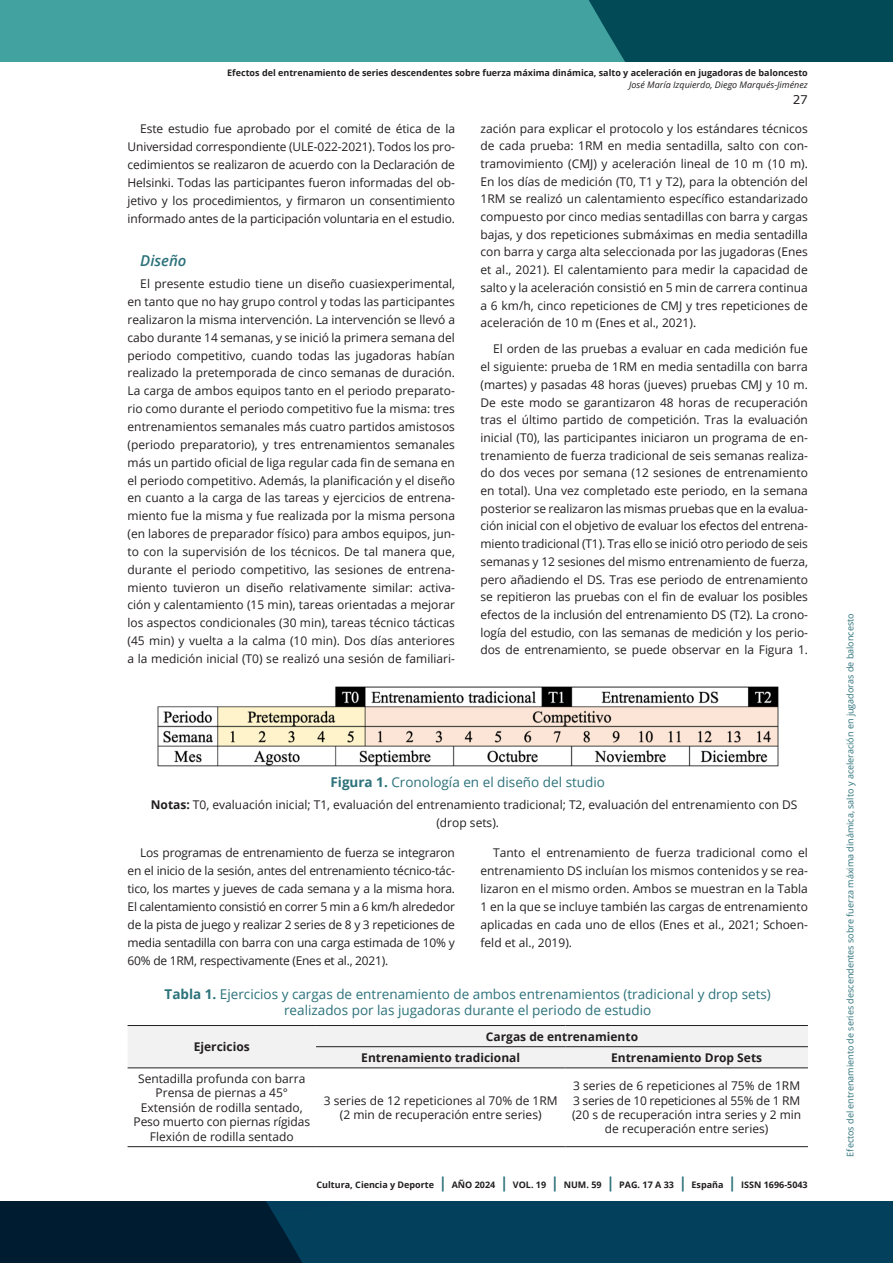
<style>
.page{position:relative;width:893px;height:1263px;background:#fff}
.page>*{position:absolute;margin:0;border:0;box-sizing:border-box;transform-origin:0 0}
.subtitulo_2_H3{font:italic 600 15px "Open Sans";color:#2c727a}
.titulo_tablas_imagen{font:13.5px/16.2px "Open Sans";color:#2c727a;text-align:center}
.Cuerpo_de_texto_P{font:12px/17.7px "Open Sans";color:#231f20;text-align:justify}
.Cuerpo_tablas{font:12px/14.4px "Open Sans";color:#231f20;text-align:center}
.Cuerpo_tablas-2{font:700 12px "Open Sans";color:#231f20}
.Cuerpo_tablas-3{font:12px "Open Sans";letter-spacing:-.02em;color:#231f20}
.t1{font:12px "Verdana";color:#231f20}
.t2{font:700 9px "Open Sans";color:#231f20}
.t3{font:9px "Open Sans";color:#2c727a}
.t4{font:italic 9px "Open Sans";color:#231f20}
.s1{font-weight:700}
.s2{font-size:15px;color:#2c727a}
</style>
<div class="page">
<svg style="left:0;top:1201px;width:893px;height:62px;background:#02344e"></svg>
<div style="left:0;top:0;width:893px;height:62px;background:#41a29f"></div>
<div style="left:589px;top:0;width:304px;height:62px;background:#024a56"></div>
<img style="left:157px;top:686px;width:622px;height:81px">
<div style="left:128px;top:1026px;width:680px;height:41px;background:#f2f2f2"></div>
<svg style="left:128px;top:1068px;width:680px;height:1px"></svg>
<hr style="left:128px;top:1025px;width:188px;height:1px;background:#231f20">
<hr style="left:316px;top:1025px;width:249px;height:1px;background:#231f20">
<hr style="left:565px;top:1025px;width:243px;height:1px;background:#231f20">
<hr style="left:316px;top:1046px;width:249px;height:1px;background:#231f20">
<hr style="left:565px;top:1046px;width:243px;height:1px;background:#231f20">
<hr style="left:128px;top:1067px;width:188px;height:1px;background:#231f20">
<hr style="left:316px;top:1067px;width:249px;height:1px;background:#231f20">
<hr style="left:565px;top:1067px;width:243px;height:1px;background:#231f20">
<hr style="left:128px;top:1146px;width:188px;height:1px;background:#231f20">
<hr style="left:316px;top:1146px;width:249px;height:1px;background:#231f20">
<hr style="left:565px;top:1146px;width:243px;height:1px;background:#231f20">
<p class="t2" style="left:227px;top:67px;width:582px">Efectos del entrenamiento de series descendentes sobre fuerza máxima dinámica, salto y aceleración en jugadoras de baloncesto</p>
<p class="t4" style="left:629px;top:79px;width:180px">José María Izquierdo, Diego Marqués-Jiménez</p>
<p class="Cuerpo_de_texto_P" style="left:128px;top:119px;width:329px;text-indent:13px">Este estudio fue aprobado por el comité de ética de la Universidad correspondiente (ULE-022-2021). Todos los pro&shy;cedimientos se realizaron de acuerdo con la Declaración de Helsinki. Todas las participantes fueron informadas del ob&shy;jetivo y los procedimientos, y firmaron un consentimiento informado antes de la participación voluntaria en el estudio.</p>
<p class="subtitulo_2_H3" style="left:140px;top:250px;width:48px">Diseño</p>
<p class="Cuerpo_de_texto_P" style="left:128px;top:275px;width:329px;text-indent:13px">El presente estudio tiene un diseño cuasiexperimental, en tanto que no hay grupo control y todas las participantes realizaron la misma intervención. La intervención se llevó a cabo durante 14 semanas, y se inició la primera semana del periodo competitivo, cuando todas las jugadoras habían realizado la pretemporada de cinco semanas de duración.<br>La carga de ambos equipos tanto en el periodo preparato&shy;rio como durante el periodo competitivo fue la misma: tres entrenamientos semanales más cuatro partidos amistosos (periodo preparatorio), y tres entrenamientos semanales más un partido oficial de liga regular cada fin de semana en el periodo competitivo. Además, la planificación y el diseño en cuanto a la carga de las tareas y ejercicios de entrena&shy;miento fue la misma y fue realizada por la misma persona (en labores de preparador físico) para ambos equipos, jun&shy;to con la supervisión de los técnicos. De tal manera que, durante el periodo competitivo, las sesiones de entrena&shy;miento tuvieron un diseño relativamente similar: activa&shy;ción y calentamiento (15 min), tareas orientadas a mejorar los aspectos condicionales (30 min), tareas técnico tácticas (45 min) y vuelta a la calma (10 min). Dos días anteriores a la medición inicial (T0) se realizó una sesión de familiari-</p>
<p class="t1" style="left:793px;top:91px;width:17px">27</p>
<p class="Cuerpo_de_texto_P" style="left:480px;top:119px;width:329px">zación para explicar el protocolo y los estándares técnicos de cada prueba: 1RM en media sentadilla, salto con con&shy;tramovimiento (CMJ) y aceleración lineal de 10 m (10 m).<br>En los días de medición (T0, T1 y T2), para la obtención del 1RM se realizó un calentamiento específico estandarizado compuesto por cinco medias sentadillas con barra y cargas bajas, y dos repeticiones submáximas en media sentadilla con barra y carga alta seleccionada por las jugadoras (Enes et al., 2021). El calentamiento para medir la capacidad de salto y la aceleración consistió en 5 min de carrera continua a 6 km/h, cinco repeticiones de CMJ y tres repeticiones de aceleración de 10 m (Enes et al., 2021).</p>
<p class="Cuerpo_de_texto_P" style="left:480px;top:340px;width:329px;text-indent:13px">El orden de las pruebas a evaluar en cada medición fue el siguiente: prueba de 1RM en media sentadilla con barra (martes) y pasadas 48 horas (jueves) pruebas CMJ y 10 m.<br>De este modo se garantizaron 48 horas de recuperación tras el último partido de competición. Tras la evaluación inicial (T0), las participantes iniciaron un programa de en&shy;trenamiento de fuerza tradicional de seis semanas realiza&shy;do dos veces por semana (12 sesiones de entrenamiento en total). Una vez completado este periodo, en la semana posterior se realizaron las mismas pruebas que en la evalua&shy;ción inicial con el objetivo de evaluar los efectos del entrena&shy;miento tradicional (T1). Tras ello se inició otro periodo de seis semanas y 12 sesiones del mismo entrenamiento de fuerza, pero añadiendo el DS. Tras ese periodo de entrenamiento se repitieron las pruebas con el fin de evaluar los posibles efectos de la inclusión del entrenamiento DS (T2). La crono&shy;logía del estudio, con las semanas de medición y los perio&shy;dos de entrenamiento, se puede observar en la Figura 1.</p>
<p class="titulo_tablas_imagen" style="left:330px;top:773px;width:276px"><span class="s1">Figura 1.</span> Cronología en el diseño del studio</p>
<p class="Cuerpo_de_texto_P" style="left:436px;top:795px;width:363px;text-indent:-286px"><span class="s1">Notas:</span> T0, evaluación inicial; T1, evaluación del entrenamiento tradicional; T2, evaluación del entrenamiento con DS (drop sets).</p>
<p class="Cuerpo_de_texto_P" style="left:128px;top:843px;width:329px;text-indent:13px">Los programas de entrenamiento de fuerza se integraron en el inicio de la sesión, antes del entrenamiento técnico-tác&shy;tico, los martes y jueves de cada semana y a la misma hora.<br>El calentamiento consistió en correr 5 min a 6 km/h alrededor de la pista de juego y realizar 2 series de 8 y 3 repeticiones de media sentadilla con barra con una carga estimada de 10% y 60% de 1RM, respectivamente (Enes et al., 2021).</p>
<p class="Cuerpo_de_texto_P" style="left:480px;top:843px;width:329px;text-indent:13px">Tanto el entrenamiento de fuerza tradicional como el entrenamiento DS incluían los mismos contenidos y se rea&shy;lizaron en el mismo orden. Ambos se muestran en la Tabla 1 en la que se incluye también las cargas de entrenamiento aplicadas en cada uno de ellos (Enes et al., 2021; Schoen&shy;feld et al., 2019).</p>
<p class="titulo_tablas_imagen" style="left:165px;top:985px;width:608px"><span class="s1">Tabla 1.</span> Ejercicios y cargas de entrenamiento de ambos entrenamientos (tradicional y drop sets) realizados por las jugadoras durante el periodo de estudio</p>
<p class="Cuerpo_tablas-2" style="left:194px;top:1038px;width:57px">Ejercicios</p>
<p class="Cuerpo_tablas-2" style="left:486px;top:1028px;width:154px">Cargas de entrenamiento</p>
<p class="Cuerpo_tablas-2" style="left:361px;top:1049px;width:160px">Entrenamiento tradicional</p>
<p class="Cuerpo_tablas-2" style="left:611px;top:1049px;width:153px">Entrenamiento Drop Sets</p>
<p class="Cuerpo_tablas" style="left:138px;top:1071px;width:169px">Sentadilla profunda con barra</p>
<p class="Cuerpo_tablas" style="left:156px;top:1085px;width:134px">Prensa de piernas a 45°</p>
<p class="Cuerpo_tablas" style="left:141px;top:1100px;width:163px">Extensión de rodilla sentado,</p>
<p class="Cuerpo_tablas" style="left:134px;top:1114px;width:178px">Peso muerto con piernas rígidas</p>
<p class="Cuerpo_tablas" style="left:150px;top:1129px;width:145px">Flexión de rodilla sentado</p>
<p class="Cuerpo_tablas" style="left:324px;top:1093px;width:235px">3 series de 12 repeticiones al 70% de 1RM (2 min de recuperación entre series)</p>
<p class="Cuerpo_tablas" style="left:573px;top:1078px;width:228px">3 series de 6 repeticiones al 75% de 1RM</p>
<p class="Cuerpo_tablas-3" style="left:573px;top:1092px;width:229px">3 series de 10 repeticiones al 55% de 1 RM</p>
<p class="Cuerpo_tablas" style="left:572px;top:1107px;width:231px">(20 s de recuperación intra series y 2 min de recuperación entre series)</p>
<p class="t2" style="left:317px;top:1179px;width:493px">Cultura, Ciencia y Deporte <span class="s2">|</span> AÑO 2024 <span class="s2">|</span> VOL. 19 <span class="s2">|</span> NUM. 59 <span class="s2">|</span> PAG. 17 A 33 <span class="s2">|</span> España <span class="s2">|</span> ISSN 1696-5043</p>
<p class="t3" style="left:844px;top:1156px;width:545px;rotate:-90deg">Efectos del entrenamiento de series descendentes sobre fuerza máxima dinámica, salto y aceleración en jugadoras de baloncesto</p>
</div>
